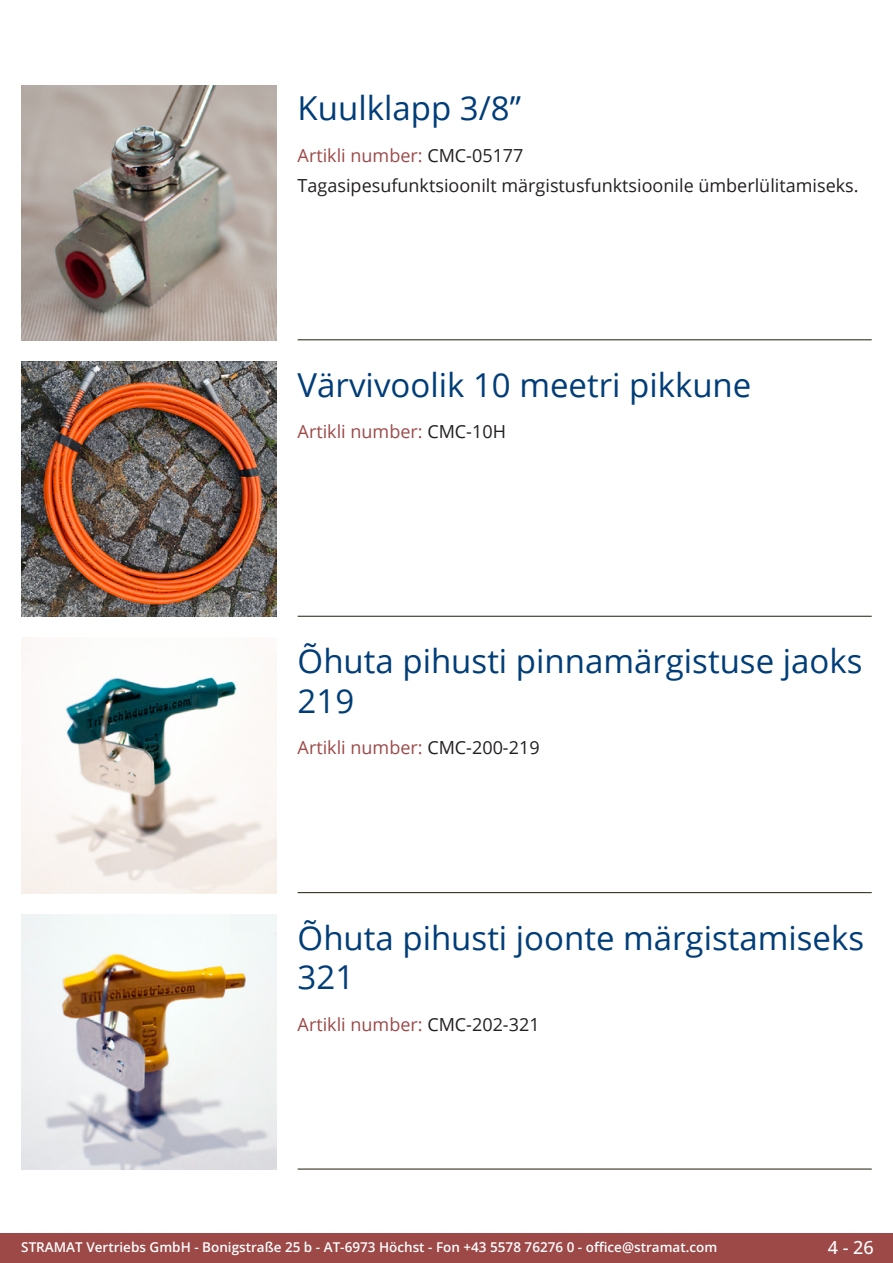
<style>
.page{position:relative;width:893px;height:1263px;background:#fff}
.page>*{position:absolute;margin:0;border:0;box-sizing:border-box;transform-origin:0 0}
.Produkttitel{font:33px/39.6px "Open Sans";color:#003d78}
.TechDaten_Überschrif{font:18px "Open Sans";color:#9c4948}
.Beschreibung_Text{font:18px "Open Sans";color:#231f20}
.t1{font:500 18px "Open Sans";color:#fff}
.t2{font:600 13.5px "Open Sans";color:#fff}
.s1{color:#231f20}
</style>
<div class="page">
<div style="left:0;top:1233px;width:893px;height:30px;background:#9c4948"></div>
<hr style="left:298px;top:340px;width:574px;height:1px;background:#201d08">
<hr style="left:298px;top:616px;width:574px;height:1px;background:#201d08">
<hr style="left:298px;top:892px;width:574px;height:1px;background:#201d08">
<hr style="left:298px;top:1169px;width:574px;height:1px;background:#201d08">
<img style="left:21px;top:85px;width:255px;height:255px">
<img style="left:21px;top:361px;width:255px;height:256px">
<img style="left:21px;top:638px;width:255px;height:255px">
<img style="left:21px;top:914px;width:255px;height:255px">
<p class="Produkttitel" style="left:298px;top:88px;width:225px">Kuulklapp 3/8’’</p>
<p class="TechDaten_Überschrif" style="left:298px;top:143px;width:227px">Artikli number: <span class="s1">CMC-05177</span></p>
<p class="Beschreibung_Text" style="left:298px;top:173px;width:562px">Tagasipesufunktsioonilt märgistusfunktsioonile ümberlülitamiseks.</p>
<p class="Produkttitel" style="left:298px;top:364px;width:455px">Värvivoolik 10 meetri pikkune</p>
<p class="TechDaten_Überschrif" style="left:298px;top:420px;width:210px">Artikli number: <span class="s1">CMC-10H</span></p>
<p class="Produkttitel" style="left:298px;top:640px;width:566px">Õhuta pihusti pinnamärgistuse jaoks<br>219</p>
<p class="TechDaten_Überschrif" style="left:298px;top:735px;width:243px">Artikli number: <span class="s1">CMC-200-219</span></p>
<p class="Produkttitel" style="left:298px;top:917px;width:568px">Õhuta pihusti joonte märgistamiseks<br>321</p>
<p class="TechDaten_Überschrif" style="left:298px;top:1012px;width:243px">Artikli number: <span class="s1">CMC-202-321</span></p>
<p class="t2" style="left:21px;top:1238px;width:698px">STRAMAT Vertriebs GmbH - Bonigstraße 25 b - AT-6973 Höchst - Fon +43 5578 76276 0 - office@stramat.com</p>
<p class="t1" style="left:828px;top:1234px;width:48px">4 - 26</p>
</div>
